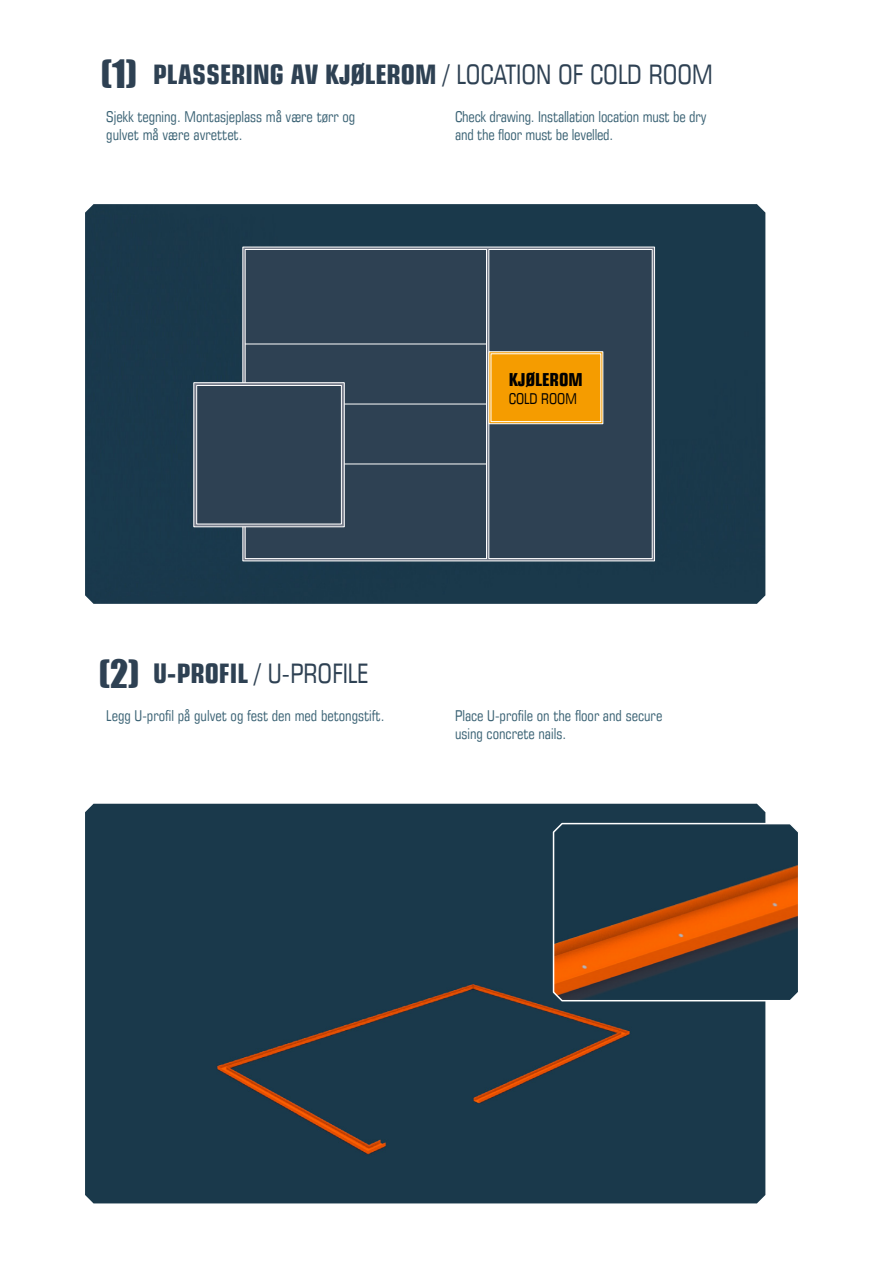
<style>
.page{position:relative;width:893px;height:1263px;background:#fff}
.page>*{position:absolute;margin:0;border:0;box-sizing:border-box;transform-origin:0 0}
.t1{font:36px "Impact";color:#2e4153}
.t2{font:700 27px "Square 721 Cn EU";color:#2e4153}
.t3{font:27px "Square 721 Cn EU";color:#2e4153}
.t4{font:700 18px "Square 721 Cn EU";color:#000}
.t5{font:15px/18px "Square 721 Cn EU";color:#3a6274}
.t6{font:15px "Square 721 Cn EU";color:#000}
.s1{font-weight:400}
.s2{font-weight:700}
</style>
<div class="page">
<div style="left:85px;top:204px;width:680px;height:400px;background:#1a394b"></div>
<svg style="left:242px;top:247px;width:413px;height:314px;background:#aaadb6"></svg>
<div style="left:85px;top:804px;width:680px;height:399px;background:#1a394b"></div>
<div style="left:489px;top:249px;width:163px;height:310px;background:#2e4153;border:1px solid #fff"></div>
<div style="left:245px;top:249px;width:242px;height:310px;background:#2e4153;border:1px solid #fff"></div>
<hr style="left:344px;top:464px;width:142px;height:1px;background:#fff">
<hr style="left:245px;top:344px;width:241px;height:1px;background:#fff">
<hr style="left:344px;top:404px;width:142px;height:1px;background:#fff">
<svg style="left:489px;top:351px;width:114px;height:73px"></svg>
<div style="left:491px;top:353px;width:110px;height:69px;background:#f59c00;border:1px solid #fff"></div>
<svg style="left:194px;top:382px;width:150px;height:145px"></svg>
<div style="left:196px;top:385px;width:146px;height:139px;background:#2e4153;border:1px solid #fff"></div>
<svg style="left:552px;top:821px;width:246px;height:181px;background:#584438"></svg>
<p class="t1" style="left:101px;top:46px;width:38px">(1)</p>
<p class="t2" style="left:153px;top:57px;width:561px">PLASSERING AV KJØLEROM <span class="s1">/ LOCATION OF COLD ROOM</span></p>
<p class="t5" style="left:106px;top:107px;width:251px">Sjekk tegning. Montasjeplass må være tørr og gulvet må være avrettet.</p>
<p class="t5" style="left:455px;top:107px;width:253px">Check drawing. Installation location must be dry and the floor must be levelled.</p>
<p class="t4" style="left:509px;top:368px;width:76px">KJØLEROM</p>
<p class="t6" style="left:509px;top:389px;width:70px">COLD ROOM</p>
<p class="t1" style="left:99px;top:645px;width:42px">(2)</p>
<p class="t3" style="left:153px;top:657px;width:217px"><span class="s2">U-PROFIL</span> / U-PROFILE</p>
<p class="t5" style="left:106px;top:707px;width:280px">Legg U-profil på gulvet og fest den med betongstift.</p>
<p class="t5" style="left:455px;top:707px;width:209px">Place U-profile on the floor and secure using concrete nails.</p>
</div>
